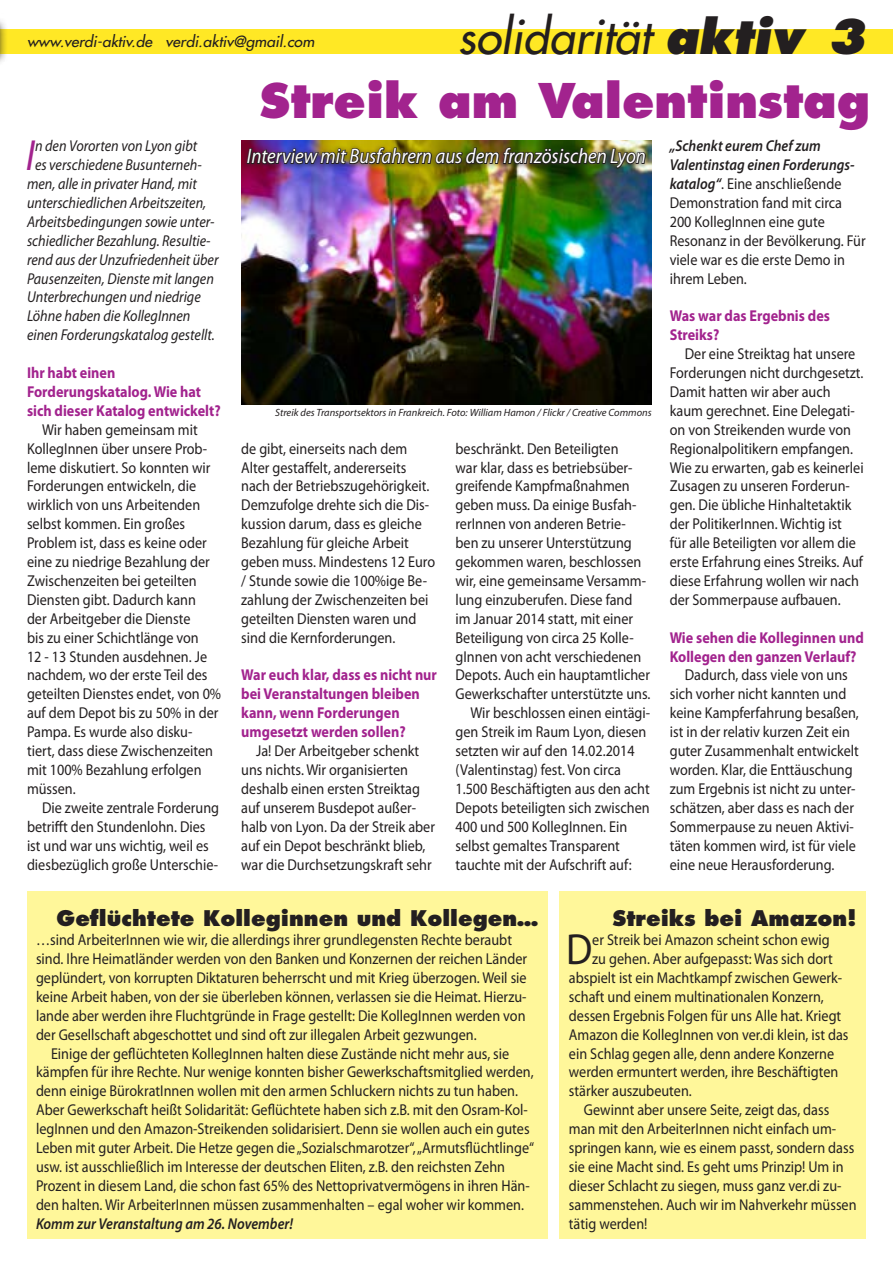
<style>
.page{position:relative;width:893px;height:1263px;background:#fff}
.page>*{position:absolute;margin:0;border:0;box-sizing:border-box;transform-origin:0 0}
.t1{font:800 46.5px "Futura";color:#a2238e}
.t2{font:italic 46.5px "Futura";color:#231f20}
.t3{font:italic 800 46.5px "Futura";color:#231f20}
.t4{font:italic 43.8px "Myriad Pro";color:#a2238e;scale:.9 1}
.t5{font:43.8px "Myriad Pro";color:#231f20;scale:.9 1}
.t6{font:800 21px "Futura";color:#231f20}
.t7{font:italic 21px "Myriad Pro";color:#fff;scale:.9 1}
.t8{font:15.75px/18.9px "Myriad Pro";color:#231f20;scale:.9 1}
.t9{font:italic 15.75px "Myriad Pro";color:#231f20;scale:.9 1}
.t10{font:700 15.75px/18.9px "Myriad Pro";color:#a2238e;scale:.9 1}
.t11{font:italic 600 15.75px "Myriad Pro";color:#231f20;scale:.9 1}
.t12{font:italic 15px "Futura";color:#231f20;scale:1.04 1}
.t13{font:italic 10.5px "Myriad Pro";color:#231f20}
.s1{font-weight:800}
.s2{font-weight:600;font-style:italic}
</style>
<div class="page">
<img style="left:241px;top:140px;width:411px;height:264px">
<div style="left:0;top:29px;width:893px;height:25px;background:#ffe825"></div>
<div style="left:27px;top:891px;width:520px;height:348px;background:#fff79a"></div>
<div style="left:560px;top:891px;width:306px;height:348px;background:#fff79a"></div>
<div style="left:0;top:6px;width:8px;height:64px;background:#231f20;opacity:.75"></div>
<div style="left:242px;top:142px;width:409px;height:31px;background:#231f20;opacity:.75"></div>
<img style="left:246px;top:147px;width:401px;height:39px">
<p class="t12" style="left:27px;top:32px;width:278px">www.verdi-aktiv.de verdi.aktiv@gmail.com</p>
<h1 class="t2" style="left:458px;top:7px;width:346px">solidarität <span class="s1">aktiv</span></h1>
<h1 class="t3" style="left:827px;top:7px;width:40px">3</h1>
<h2 class="t4" style="left:26px;top:132px;width:12px">I</h2>
<p class="t9" style="left:35px;top:137px;width:182px">n den Vororten von Lyon gibt</p>
<p class="t9" style="left:35px;top:156px;width:187px">es verschiedene Busunterneh-</p>
<p class="t9" style="left:27px;top:175px;width:190px">men, alle in privater Hand, mit</p>
<p class="t9" style="left:27px;top:194px;width:201px">unterschiedlichen Arbeitszeiten,</p>
<p class="t9" style="left:27px;top:213px;width:210px">Arbeitsbedingungen sowie unter-</p>
<p class="t9" style="left:27px;top:232px;width:206px">schiedlicher Bezahlung. Resultie-</p>
<p class="t9" style="left:27px;top:251px;width:214px">rend aus der Unzufriedenheit über</p>
<p class="t9" style="left:27px;top:270px;width:209px">Pausenzeiten, Dienste mit langen</p>
<p class="t9" style="left:27px;top:289px;width:195px">Unterbrechungen und niedrige</p>
<p class="t9" style="left:27px;top:308px;width:183px">Löhne haben die KollegInnen</p>
<p class="t9" style="left:27px;top:326px;width:210px">einen Forderungskatalog gestellt.</p>
<p class="t10" style="left:27px;top:363px;width:217px">Ihr habt einen<br>Forderungskatalog. Wie hat sich dieser Katalog entwickelt?</p>
<p class="t8" style="left:27px;top:420px;width:217px;text-indent:15px">Wir haben gemeinsam mit<br>KollegInnen über unsere Prob&shy;leme diskutiert. So konnten wir<br>Forderungen entwickeln, die wirklich von uns Arbeitenden selbst kommen. Ein großes<br>Problem ist, dass es keine oder eine zu niedrige Bezahlung der<br>Zwischenzeiten bei geteilten<br>Diensten gibt. Dadurch kann<br>der Arbeitgeber die Dienste<br>bis zu einer Schichtlänge von<br>12 - 13 Stunden ausdehnen. Je nachdem, wo der erste Teil des geteilten Dienstes endet, von 0% auf dem Depot bis zu 50% in der<br>Pampa. Es wurde also disku&shy;tiert, dass diese Zwischenzeiten mit 100% Bezahlung erfolgen müssen.</p>
<p class="t8" style="left:27px;top:798px;width:215px;text-indent:15px">Die zweite zentrale Forderung betrifft den Stundenlohn. Dies ist und war uns wichtig, weil es diesbezüglich große Unterschie-</p>
<h1 class="t1" style="left:260px;top:71px;width:612px">Streik am Valentinstag</h1>
<h3 class="t7" style="left:247px;top:145px;width:445px">Interview mit Busfahrern aus dem französischen Lyon</h3>
<p class="t8" style="left:670px;top:137px;width:219px"><span class="s2">„Schenkt eurem Chef zum<br>Valentinstag einen Forderungs&shy;katalog“</span>. Eine anschließende<br>Demonstration fand mit circa<br>200 KollegInnen eine gute<br>Resonanz in der Bevölkerung. Für viele war es die erste Demo in ihrem Leben.</p>
<p class="t10" style="left:670px;top:307px;width:180px">Was war das Ergebnis des<br>Streiks?</p>
<p class="t8" style="left:670px;top:345px;width:217px;text-indent:15px">Der eine Streiktag hat unsere<br>Forderungen nicht durchgesetzt.<br>Damit hatten wir aber auch kaum gerechnet. Eine Delegati&shy;on von Streikenden wurde von<br>Regionalpolitikern empfangen.<br>Wie zu erwarten, gab es keinerlei<br>Zusagen zu unseren Forderun&shy;gen. Die übliche Hinhaltetaktik der PolitikerInnen. Wichtig ist<br>für alle Beteiligten vor allem die erste Erfahrung eines Streiks. Auf diese Erfahrung wollen wir nach der Sommerpause aufbauen.</p>
<p class="t10" style="left:670px;top:628px;width:217px">Wie sehen die Kolleginnen und<br>Kollegen den ganzen Verlauf?</p>
<p class="t8" style="left:670px;top:666px;width:212px;text-indent:15px">Dadurch, dass viele von uns sich vorher nicht kannten und keine Kampferfahrung besaßen, ist in der relativ kurzen Zeit ein guter Zusammenhalt entwickelt worden. Klar, die Enttäuschung zum Ergebnis ist nicht zu unter&shy;schätzen, aber dass es nach der<br>Sommerpause zu neuen Aktivi&shy;täten kommen wird, ist für viele eine neue Herausforderung.</p>
<p class="t13" style="left:275px;top:407px;width:378px">Streik des Transportsektors in Frankreich. Foto: William Hamon / Flickr / Creative Commons</p>
<p class="t8" style="left:241px;top:439px;width:217px">de gibt, einerseits nach dem<br>Alter gestaffelt, andererseits nach der Betriebszugehörigkeit.<br>Demzufolge drehte sich die Dis&shy;kussion darum, dass es gleiche<br>Bezahlung für gleiche Arbeit geben muss. Mindestens 12 Euro / Stunde sowie die 100%ige Be&shy;zahlung der Zwischenzeiten bei geteilten Diensten waren und sind die Kernforderungen.</p>
<p class="t10" style="left:241px;top:666px;width:219px">War euch klar, dass es nicht nur bei Veranstaltungen bleiben kann, wenn Forderungen umgesetzt werden sollen?</p>
<p class="t8" style="left:241px;top:742px;width:217px;text-indent:15px">Ja! Der Arbeitgeber schenkt uns nichts. Wir organisierten deshalb einen ersten Streiktag auf unserem Busdepot außer&shy;halb von Lyon. Da der Streik aber auf ein Depot beschränkt blieb, war die Durchsetzungskraft sehr</p>
<p class="t8" style="left:455px;top:439px;width:183px">beschränkt. Den Beteiligten</p>
<p class="t8" style="left:455px;top:458px;width:198px">war klar, dass es betriebsüber-</p>
<p class="t8" style="left:455px;top:477px;width:195px">greifende Kampfmaßnahmen</p>
<p class="t8" style="left:455px;top:496px;width:203px">geben muss. Da einige Busfah-</p>
<p class="t8" style="left:455px;top:515px;width:191px">rerInnen von anderen Betrie-</p>
<p class="t8" style="left:455px;top:534px;width:197px">ben zu unserer Unterstützung</p>
<p class="t8" style="left:455px;top:553px;width:208px">gekommen waren, beschlossen</p>
<p class="t8" style="left:455px;top:571px;width:213px">wir, eine gemeinsame Versamm-</p>
<p class="t8" style="left:455px;top:590px;width:198px">lung einzuberufen. Diese fand</p>
<p class="t8" style="left:455px;top:609px;width:199px">im Januar 2014 statt, mit einer</p>
<p class="t8" style="left:455px;top:628px;width:200px">Beteiligung von circa 25 Kolle-</p>
<p class="t8" style="left:455px;top:647px;width:208px">gInnen von acht verschiedenen</p>
<p class="t8" style="left:455px;top:666px;width:218px">Depots. Auch ein hauptamtlicher</p>
<p class="t8" style="left:455px;top:685px;width:218px">Gewerkschafter unterstützte uns.</p>
<p class="t8" style="left:470px;top:704px;width:201px">Wir beschlossen einen eintägi-</p>
<p class="t8" style="left:455px;top:723px;width:214px">gen Streik im Raum Lyon, diesen</p>
<p class="t8" style="left:455px;top:742px;width:201px">setzten wir auf den 14.02.2014</p>
<p class="t8" style="left:455px;top:760px;width:185px">(Valentinstag) fest. Von circa</p>
<p class="t8" style="left:455px;top:779px;width:217px">1.500 Beschäftigten aus den acht</p>
<p class="t8" style="left:455px;top:798px;width:217px">Depots beteiligten sich zwischen</p>
<p class="t8" style="left:455px;top:817px;width:192px">400 und 500 KollegInnen. Ein</p>
<p class="t8" style="left:455px;top:836px;width:184px">selbst gemaltes Transparent</p>
<p class="t8" style="left:455px;top:855px;width:197px">tauchte mit der Aufschrift auf:</p>
<h3 class="t6" style="left:57px;top:905px;width:483px">Geflüchtete Kolleginnen und Kollegen…</h3>
<p class="t8" style="left:36px;top:931px;width:547px">…sind ArbeiterInnen wie wir, die allerdings ihrer grundlegensten Rechte beraubt sind. Ihre Heimatländer werden von den Banken und Konzernen der reichen Länder geplündert, von korrupten Diktaturen beherrscht und mit Krieg überzogen. Weil sie keine Arbeit haben, von der sie überleben können, verlassen sie die Heimat. Hierzu&shy;lande aber werden ihre Fluchtgründe in Frage gestellt: Die KollegInnen werden von der Gesellschaft abgeschottet und sind oft zur illegalen Arbeit gezwungen.</p>
<p class="t8" style="left:36px;top:1044px;width:555px;text-indent:15px">Einige der geflüchteten KollegInnen halten diese Zustände nicht mehr aus, sie kämpfen für ihre Rechte. Nur wenige konnten bisher Gewerkschaftsmitglied werden, denn einige BürokratInnen wollen mit den armen Schluckern nichts zu tun haben.<br>Aber Gewerkschaft heißt Solidarität: Geflüchtete haben sich z.B. mit den Osram-Kol&shy;legInnen und den Amazon-Streikenden solidarisiert. Denn sie wollen auch ein gutes Leben mit guter Arbeit. Die Hetze gegen die „Sozialschmarotzer“, „Armutsflüchtlinge“ usw. ist ausschließlich im Interesse der deutschen Eliten, z.B. den reichsten Zehn Prozent in diesem Land, die schon fast 65% des Nettoprivatvermögens in ihren Hän&shy;den halten. Wir ArbeiterInnen müssen zusammenhalten – egal woher wir kommen.</p>
<p class="t11" style="left:36px;top:1215px;width:287px">Komm zur Veranstaltung am 26. November!</p>
<h3 class="t6" style="left:613px;top:905px;width:246px">Streiks bei Amazon!</h3>
<h2 class="t5" style="left:566px;top:925px;width:31px">D</h2>
<p class="t8" style="left:592px;top:931px;width:265px">er Streik bei Amazon scheint schon ewig</p>
<p class="t8" style="left:592px;top:949px;width:269px">zu gehen. Aber aufgepasst: Was sich dort</p>
<p class="t8" style="left:569px;top:968px;width:305px">abspielt ist ein Machtkampf zwischen Gewerk-</p>
<p class="t8" style="left:569px;top:987px;width:285px">schaft und einem multinationalen Konzern,</p>
<p class="t8" style="left:569px;top:1006px;width:304px">dessen Ergebnis Folgen für uns Alle hat. Kriegt</p>
<p class="t8" style="left:569px;top:1025px;width:312px">Amazon die KollegInnen von ver.di klein, ist das</p>
<p class="t8" style="left:569px;top:1044px;width:296px">ein Schlag gegen alle, denn andere Konzerne</p>
<p class="t8" style="left:569px;top:1063px;width:301px">werden ermuntert werden, ihre Beschäftigten</p>
<p class="t8" style="left:569px;top:1082px;width:138px">stärker auszubeuten.</p>
<p class="t8" style="left:584px;top:1101px;width:274px">Gewinnt aber unsere Seite, zeigt das, dass</p>
<p class="t8" style="left:569px;top:1120px;width:298px">man mit den ArbeiterInnen nicht einfach um-</p>
<p class="t8" style="left:569px;top:1138px;width:319px">springen kann, wie es einem passt, sondern dass</p>
<p class="t8" style="left:569px;top:1157px;width:307px">sie eine Macht sind. Es geht ums Prinzip! Um in</p>
<p class="t8" style="left:569px;top:1176px;width:304px">dieser Schlacht zu siegen, muss ganz ver.di zu-</p>
<p class="t8" style="left:569px;top:1195px;width:321px">sammenstehen. Auch wir im Nahverkehr müssen</p>
<p class="t8" style="left:569px;top:1214px;width:89px">tätig werden!</p>
</div>
